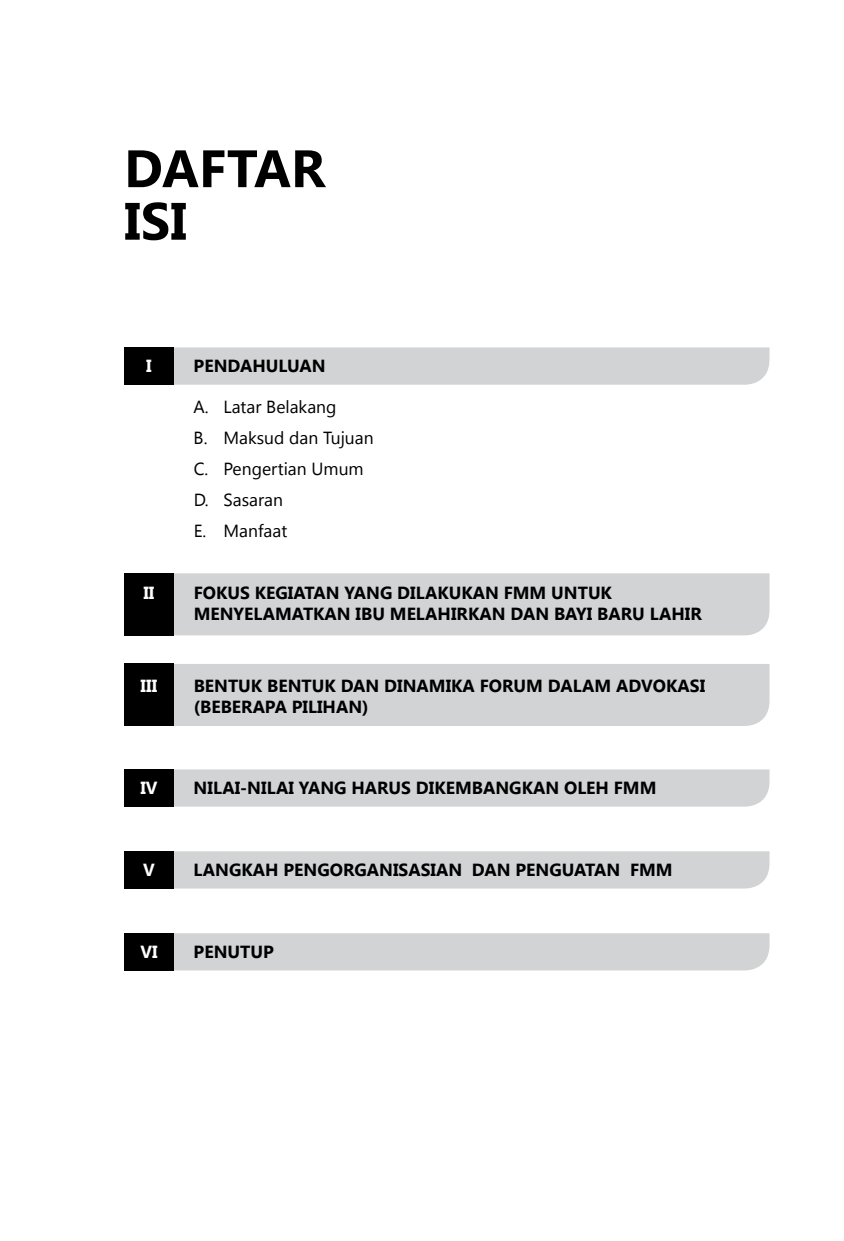
<style>
.page{position:relative;width:844px;height:1241px;background:#fff}
.page>*{position:absolute;margin:0;border:0;box-sizing:border-box;transform-origin:0 0}
.t1{font:700 52.5px/52.5px "Segoe UI";color:#000}
.t2{font:700 17.5px/21px "Segoe UI";color:#000}
.t3{font:17.5px/31px "Segoe UI";color:#000}
.t4{font:700 17.5px "Segoe UI";color:#fff}
</style>
<div class="page">
<div style="left:124px;top:347px;width:645px;height:38px;background:#d1d3d4"></div>
<div style="left:124px;top:933px;width:645px;height:38px;background:#d1d3d4"></div>
<div style="left:124px;top:769px;width:645px;height:38px;background:#d1d3d4"></div>
<div style="left:124px;top:851px;width:645px;height:38px;background:#d1d3d4"></div>
<div style="left:124px;top:573px;width:645px;height:63px;background:#d1d3d4"></div>
<div style="left:124px;top:664px;width:645px;height:62px;background:#d1d3d4"></div>
<div style="left:124px;top:347px;width:50px;height:37px;background:#000"></div>
<div style="left:124px;top:933px;width:50px;height:37px;background:#000"></div>
<div style="left:124px;top:769px;width:50px;height:37px;background:#000"></div>
<div style="left:124px;top:851px;width:50px;height:37px;background:#000"></div>
<div style="left:124px;top:573px;width:50px;height:62px;background:#000"></div>
<div style="left:124px;top:663px;width:50px;height:62px;background:#000"></div>
<h1 class="t1" style="left:124px;top:139px;width:203px">DAFTAR<br>ISI</h1>
<p class="t4" style="left:146px;top:353px;width:7px">I</p>
<p class="t2" style="left:193px;top:354px;width:133px">PENDAHULUAN</p>
<p class="t3" style="left:193px;top:390px;width:181px">A. Latar Belakang<br>B. Maksud dan Tujuan<br>C. Pengertian Umum<br>D. Sasaran<br>E. Manfaat</p>
<p class="t4" style="left:143px;top:580px;width:13px">II</p>
<p class="t2" style="left:194px;top:581px;width:509px">FOKUS KEGIATAN YANG DILAKUKAN FMM UNTUK<br>MENYELAMATKAN IBU MELAHIRKAN DAN BAYI BARU LAHIR</p>
<p class="t4" style="left:141px;top:672px;width:18px">III</p>
<p class="t2" style="left:194px;top:673px;width:513px">BENTUK BENTUK DAN DINAMIKA FORUM DALAM ADVOKASI (BEBERAPA PILIHAN)</p>
<p class="t4" style="left:140px;top:775px;width:19px">IV</p>
<p class="t2" style="left:193px;top:776px;width:464px">NILAI-NILAI YANG HARUS DIKEMBANGKAN OLEH FMM</p>
<p class="t4" style="left:143px;top:857px;width:13px">V</p>
<p class="t2" style="left:193px;top:858px;width:480px">LANGKAH PENGORGANISASIAN DAN PENGUATAN FMM</p>
<p class="t4" style="left:140px;top:938px;width:19px">VI</p>
<p class="t2" style="left:193px;top:940px;width:82px">PENUTUP</p>
</div>
